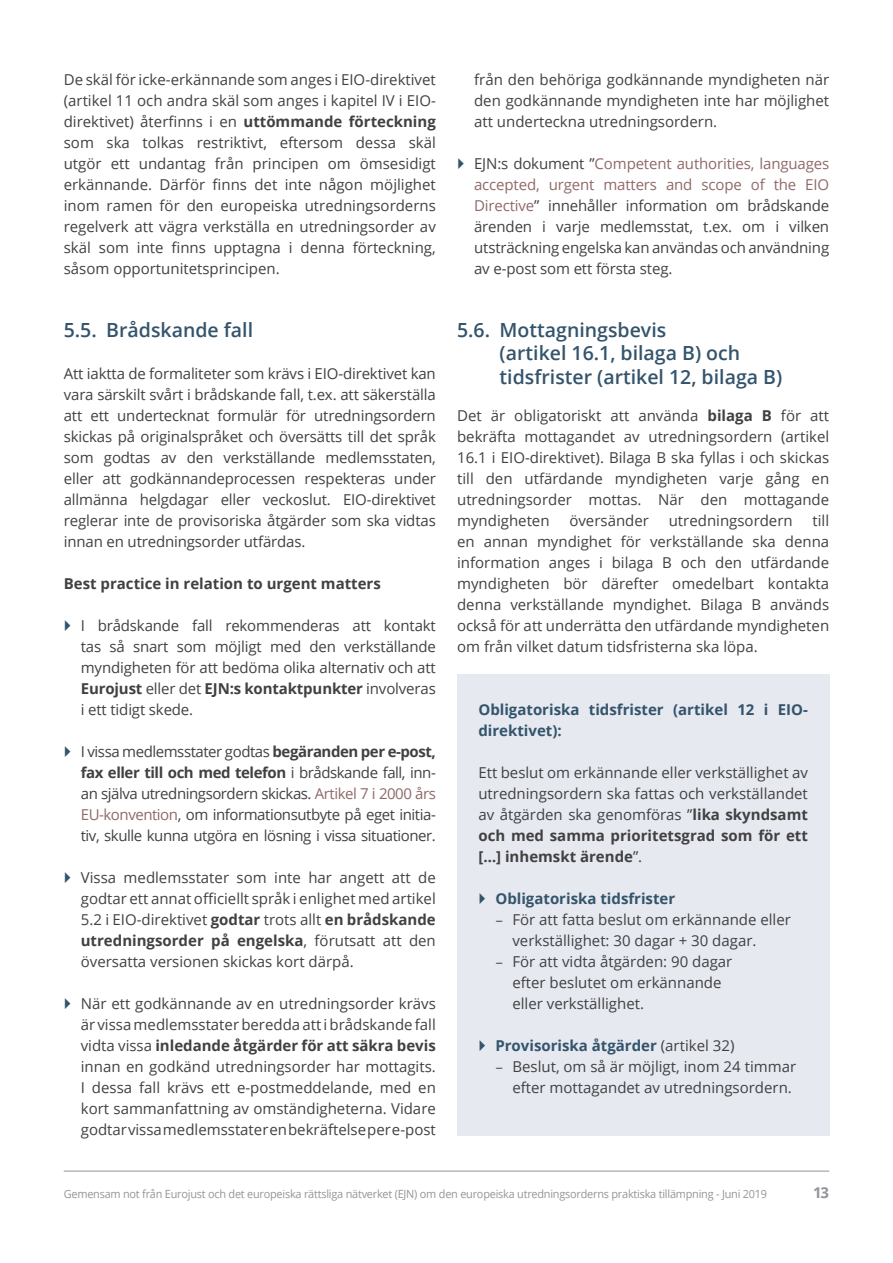
<style>
.page{position:relative;width:893px;height:1263px;background:#fff}
.page>*{position:absolute;margin:0;border:0;box-sizing:border-box;transform-origin:0 0}
.t1{font:600 19.5px/23.4px "Open Sans";color:#34546c}
.t2{font:15px/21px "Open Sans";color:#414042;text-align:justify}
.t3{font:700 15px/21px "Open Sans";color:#34546c}
.t4{font:700 15px "Open Sans";color:#414042}
.t5{font:700 15px "Open Sans";color:#939598}
.t6{font:11.25px "Open Sans";letter-spacing:-.02em;color:#939598}
.s1{font-weight:700}
.s2{color:#8f6968}
.s3{font-family:"Cambria";font-style:italic}
.s4{font-weight:400;color:#414042}
</style>
<div class="page">
<hr style="left:64px;top:1171px;width:765px;height:1px;background:#939598">
<div style="left:457px;top:674px;width:372px;height:461px;background:#e6e9f0"></div>
<p class="t2" style="left:64px;top:68px;width:374px">De skäl för icke-erkännande som anges i EIO-direktivet (artikel 11 och andra skäl som anges i kapitel IV i EIO&shy;direktivet) återfinns i en <span class="s1">uttömmande förteckning </span>som ska tolkas restriktivt, eftersom dessa skäl utgör ett undantag från principen om ömsesidigt erkännande. Därför finns det inte någon möjlighet inom ramen för den europeiska utredningsorderns regelverk att vägra verkställa en utredningsorder av skäl som inte finns upptagna i denna förteckning, såsom opportunitetsprincipen.</p>
<h1 class="t1" style="left:64px;top:318px;width:191px">5.5. Brådskande fall</h1>
<p class="t2" style="left:64px;top:362px;width:374px">Att iaktta de formaliteter som krävs i EIO-direktivet kan vara särskilt svårt i brådskande fall, t.ex. att säkerställa att ett undertecknat formulär för utredningsordern skickas på originalspråket och översätts till det språk som godtas av den verkställande medlemsstaten, eller att godkännandeprocessen respekteras under allmänna helgdagar eller veckoslut. EIO-direktivet reglerar inte de provisoriska åtgärder som ska vidtas innan en utredningsorder utfärdas.</p>
<p class="t4" style="left:64px;top:573px;width:319px">Best practice in relation to urgent matters</p>
<p class="t2" style="left:81px;top:614px;width:357px">I brådskande fall rekommenderas att kontakt tas så snart som möjligt med den verkställande myndigheten för att bedöma olika alternativ och att <span class="s1">Eurojust</span> eller det <span class="s1">EJN:s kontaktpunkter</span> involveras i ett tidigt skede.</p>
<p class="t2" style="left:81px;top:740px;width:357px">I vissa medlemsstater godtas <span class="s1">begäranden per e-post, fax eller till och med telefon</span> i brådskande fall, inn&shy;an själva utredningsordern skickas. <span class="s2">Artikel 7 i 2000 års EU-konvention</span>, om informationsutbyte på eget initia&shy;tiv, skulle kunna utgöra en lösning i vissa situationer.</p>
<p class="t2" style="left:81px;top:866px;width:357px">Vissa medlemsstater som inte har angett att de godtar ett annat officiellt språk i enlighet med artikel 5.2 i EIO-direktivet <span class="s1">godtar</span> trots allt <span class="s1">en brådskande utredningsorder på engelska</span>, förutsatt att den översatta versionen skickas kort därpå.</p>
<p class="t2" style="left:81px;top:992px;width:357px">När ett godkännande av en utredningsorder krävs är vissa medlemsstater beredda att i brådskande fall vidta vissa <span class="s1">inledande åtgärder för att säkra bevis </span>innan en godkänd utredningsorder har mottagits.<br>I dessa fall krävs ett e-postmeddelande, med en kort sammanfattning av omständigheterna. Vidare godtar vissa medlemsstater en bekräftelse per e-post</p>
<p class="t2" style="left:474px;top:68px;width:357px">från den behöriga godkännande myndigheten när den godkännande myndigheten inte har möjlighet att underteckna utredningsordern.</p>
<p class="t2" style="left:474px;top:152px;width:357px">EJN:s dokument ”<span class="s2">Competent authorities, languages accepted, urgent matters and scope of the EIO Directive</span>” innehåller information om brådskande ärenden i varje medlemsstat, t.ex. om i vilken utsträckning engelska kan användas och användning av e-post som ett första steg.</p>
<h1 class="t1" style="left:500px;top:318px;width:284px;text-indent:-43px">5.6. Mottagningsbevis<br>(artikel 16.1, bilaga B) och tidsfrister (artikel 12, bilaga B)</h1>
<p class="t2" style="left:457px;top:404px;width:374px">Det är obligatoriskt att använda <span class="s1">bilaga B</span> för att bekräfta mottagandet av utredningsordern (artikel 16.1 i EIO-direktivet). Bilaga B ska fyllas i och skickas till den utfärdande myndigheten varje gång en utredningsorder mottas. När den mottagande myndigheten</p>
<p class="t2" style="left:457px;top:509px;width:374px;text-indent:355px">till en annan myndighet för verkställande ska denna information anges i bilaga B och den utfärdande myndigheten bör därefter omedelbart kontakta denna verkställande myndighet. Bilaga B används också för att underrätta den utfärdande myndigheten om från vilket datum tidsfristerna ska löpa.</p>
<p class="t2" style="left:569px;top:509px;width:81px">översänder</p>
<p class="t2" style="left:669px;top:509px;width:125px">utredningsordern</p>
<p class="t3" style="left:478px;top:698px;width:331px">Obligatoriska tidsfrister (artikel 12 i EIO&shy;direktivet):</p>
<p class="t2" style="left:478px;top:761px;width:331px">Ett beslut om erkännande eller verkställighet av utredningsordern ska fattas och verkställandet av åtgärden ska genomföras ”<span class="s1">lika skyndsamt och med samma prioritetsgrad som för ett […] inhemskt ärende</span>”.</p>
<p class="t3" style="left:495px;top:887px;width:181px">Obligatoriska tidsfrister</p>
<p class="t2" style="left:512px;top:908px;width:280px;text-indent:-17px"><span class="s3">–</span> För att fatta beslut om erkännande eller verkställighet: 30 dagar + 30 dagar.</p>
<p class="t2" style="left:512px;top:950px;width:221px;text-align:left;text-indent:-17px"><span class="s3">–</span> För att vidta åtgärden: 90 dagar efter beslutet om erkännande eller verkställighet.</p>
<p class="t3" style="left:495px;top:1034px;width:241px">Provisoriska åtgärder <span class="s4">(artikel 32)</span></p>
<p class="t2" style="left:495px;top:1055px;width:302px;text-align:right"><span class="s3">–</span> Beslut, om så är möjligt, inom 24 timmar efter mottagandet av utredningsordern.</p>
<p class="t6" style="left:64px;top:1186px;width:705px">Gemensam not från Eurojust och det europeiska rättsliga nätverket (EJN) om den europeiska utredningsorderns praktiska tillämpning - Juni 2019</p>
<p class="t5" style="left:813px;top:1182px;width:18px">13</p>
</div>
